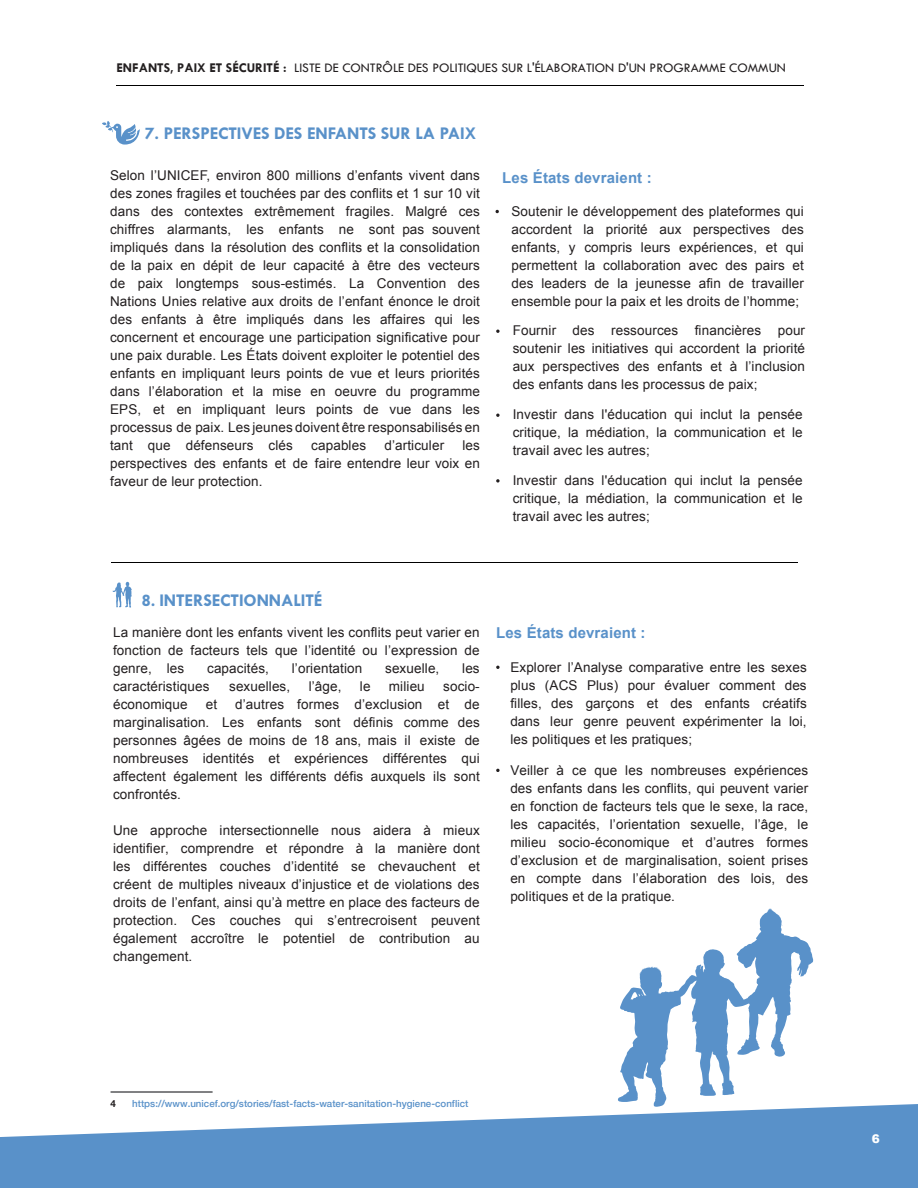
<style>
.page{position:relative;width:918px;height:1188px;background:#fff}
.page>*{position:absolute;margin:0;border:0;box-sizing:border-box;transform-origin:0 0}
.t1{font:700 18px "Tw Cen MT Std";letter-spacing:-.01em;color:#5991c9}
.t2{font:700 15px "Arial";letter-spacing:.01em;color:#5991c9}
.t3{font:700 15px "Arial";letter-spacing:.01em;color:#5991c9}
.t4{font:13.5px/18px "Arial";letter-spacing:.01em;color:#231f20;text-align:justify}
.t5{font:13.5px/18px "Arial";letter-spacing:.01em;color:#231f20;text-align:justify}
.t6{font:13.5px "Tw Cen";color:#231f20}
.t7{font:900 12px "Arial";color:#fff}
.t8{font:500 9.75px "Helvetica Neue";color:#5991c9}
.t9{font:700 9.75px "Helvetica Neue";color:#231f20}
.s1{font-weight:700}
.s2{font-style:inherit}
</style>
<div class="page">
<svg style="left:0;top:1104px;width:918px;height:84px;fill:#5991c9"></svg>
<svg style="left:618px;top:908px;width:195px;height:199px"></svg>
<hr style="left:117px;top:85px;width:687px;height:1px;background:#000">
<hr style="left:111px;top:562px;width:687px;height:1px;background:#000">
<svg style="left:496px;top:479px;width:4px;height:4px"></svg>
<svg style="left:496px;top:330px;width:4px;height:3px"></svg>
<svg style="left:496px;top:666px;width:4px;height:3px"></svg>
<svg style="left:102px;top:121px;width:38px;height:24px"></svg>
<svg style="left:496px;top:769px;width:4px;height:3px"></svg>
<svg style="left:113px;top:582px;width:19px;height:26px"></svg>
<hr style="left:111px;top:1091px;width:102px;height:2px;background:#57585a">
<svg style="left:496px;top:414px;width:4px;height:3px"></svg>
<p class="t6" style="left:117px;top:60px;width:671px"><span class="s1">ENFANTS, PAIX ET SÉCURITÉ :</span> LISTE DE CONTRÔLE DES POLITIQUES SUR L'ÉLABORATION D'UN PROGRAMME COMMUN</p>
<p class="t1" style="left:145px;top:124px;width:332px">7. PERSPECTIVES DES ENFANTS SUR LA PAIX</p>
<p class="t4" style="left:110px;top:166px;width:371px">Selon l’UNICEF, environ 800 millions d’enfants vivent dans des zones fragiles et touchées par des conflits et 1 sur 10 vit dans des contextes extrêmement fragiles. Malgré ces chiffres alarmants, les enfants ne sont <span class="s2">pas</span> souvent impliqués dans la résolution des conflits et la consolidation de la <span class="s2">paix en dépit de leur capacité à être des vecteurs de paix longtemps sous-estimés</span>. La Convention des Nations Unies relative aux droits de l’enfant énonce le droit des enfants à être impliqués dans les affaires qui les concernent et encourage une participation significative pour une paix durable. Les États doivent exploiter le potentiel des enfants en impliquant leurs points de vue et leurs priorités dans l’élaboration et l<span class="s2">a mise en oeuvre</span> du programme EPS, et en impliquant leurs points de vue dans les processus de paix. Les jeunes doivent être responsabilisés en tant que défenseurs clés</p>
<p class="t4" style="left:311px;top:436px;width:56px">capables</p>
<p class="t4" style="left:384px;top:436px;width:61px">d’articuler</p>
<p class="t4" style="left:110px;top:436px;width:371px;text-indent:352px">les perspectives des enfants et de faire entendre leur voix en faveur de leur protection.</p>
<p class="t3" style="left:502px;top:167px;width:151px">Les États devraient :</p>
<p class="t5" style="left:512px;top:203px;width:294px">Soutenir le développement des plateformes qui accordent la priorité aux perspectives des enfants, y compris leurs expériences, et qui permettent la collaboration avec des pairs et des leaders de la jeunesse afin de travailler ensemble pour la paix et les droits de l’homme;</p>
<p class="t5" style="left:513px;top:322px;width:294px">Fournir des ressources financières pour soutenir les initiatives qui accordent la priorité aux perspectives des enfants et à l’inclusion des enfants dans les processus de paix;</p>
<p class="t5" style="left:513px;top:405px;width:292px">Investir dans l'éducation qui inclut la pensée critique, la médiation, la communication et le travail avec les autres;</p>
<p class="t5" style="left:513px;top:472px;width:292px">Investir dans l'éducation qui inclut la pensée critique, la médiation, la communication et le travail avec les autres;</p>
<p class="t1" style="left:141px;top:591px;width:183px">8. INTERSECTIONNALITÉ</p>
<p class="t4" style="left:113px;top:624px;width:368px">La manière dont les enfants vivent les conflits peut varier en fonction de facteurs tels que l’identité ou l’expression de genre, les</p>
<p class="t4" style="left:207px;top:660px;width:63px">capacités,</p>
<p class="t4" style="left:292px;top:660px;width:72px">l’orientation</p>
<p class="t4" style="left:385px;top:660px;width:56px">sexuelle,</p>
<p class="t4" style="left:462px;top:660px;width:19px">les</p>
<p class="t4" style="left:113px;top:678px;width:98px">caractéristiques</p>
<p class="t4" style="left:229px;top:678px;width:63px">sexuelles,</p>
<p class="t4" style="left:309px;top:678px;width:34px">l’âge,</p>
<p class="t4" style="left:360px;top:678px;width:12px">le</p>
<p class="t4" style="left:389px;top:678px;width:37px">milieu</p>
<p class="t4" style="left:443px;top:678px;width:38px">socio-</p>
<p class="t4" style="left:113px;top:696px;width:76px">économique</p>
<p class="t4" style="left:206px;top:696px;width:13px">et</p>
<p class="t4" style="left:113px;top:696px;width:368px;text-indent:122px">d’autres formes d’exclusion et de marginalisation. Les enfants sont définis comme des personnes âgées de moins de 18 ans, mais il existe de nombreuses identités et expériences différentes qui affectent également les différents défis auxquels ils sont confrontés.</p>
<p class="t4" style="left:113px;top:822px;width:368px">Une approche intersectionnelle nous aidera à mieux identifier, comprendre et répondre à la manière dont les différentes couches d’identité se chevauchent et créent de multiples niveaux d’injustice et de violations des droits de l’enfant, ainsi qu’à mettre en place des facteurs de protection. Ces couches qui s’entrecroisent peuvent également accroître le potentiel de contribution au changement.</p>
<p class="t2" style="left:496px;top:622px;width:151px">Les États devraient :</p>
<p class="t4" style="left:510px;top:659px;width:298px">Explorer l’Analyse comparative entre les sexes plus (ACS Plus) pour évaluer comment des filles, des garçons et des enfants créatifs dans leur genre peuvent expérimenter la loi, les politiques et les pratiques;</p>
<p class="t5" style="left:510px;top:761px;width:299px">Veiller à ce que les nombreuses expériences des enfants dans les conflits, qui peuvent varier en fonction de facteurs tels que le sexe, la race, les capacités, l’orientation sexuelle, l’âge, le milieu socio-économique et d’autres formes d’exclusion et de marginalisation, soient prises en compte dans l’élaboration des lois, des politiques et de la pratique.</p>
<p class="t9" style="left:111px;top:1095px;width:7px">4</p>
<p class="t8" style="left:132px;top:1095px;width:338px">https://www.unicef.org/stories/fast-facts-water-sanitation-hygiene-conflict</p>
<p class="t7" style="left:872px;top:1130px;width:10px">6</p>
</div>
